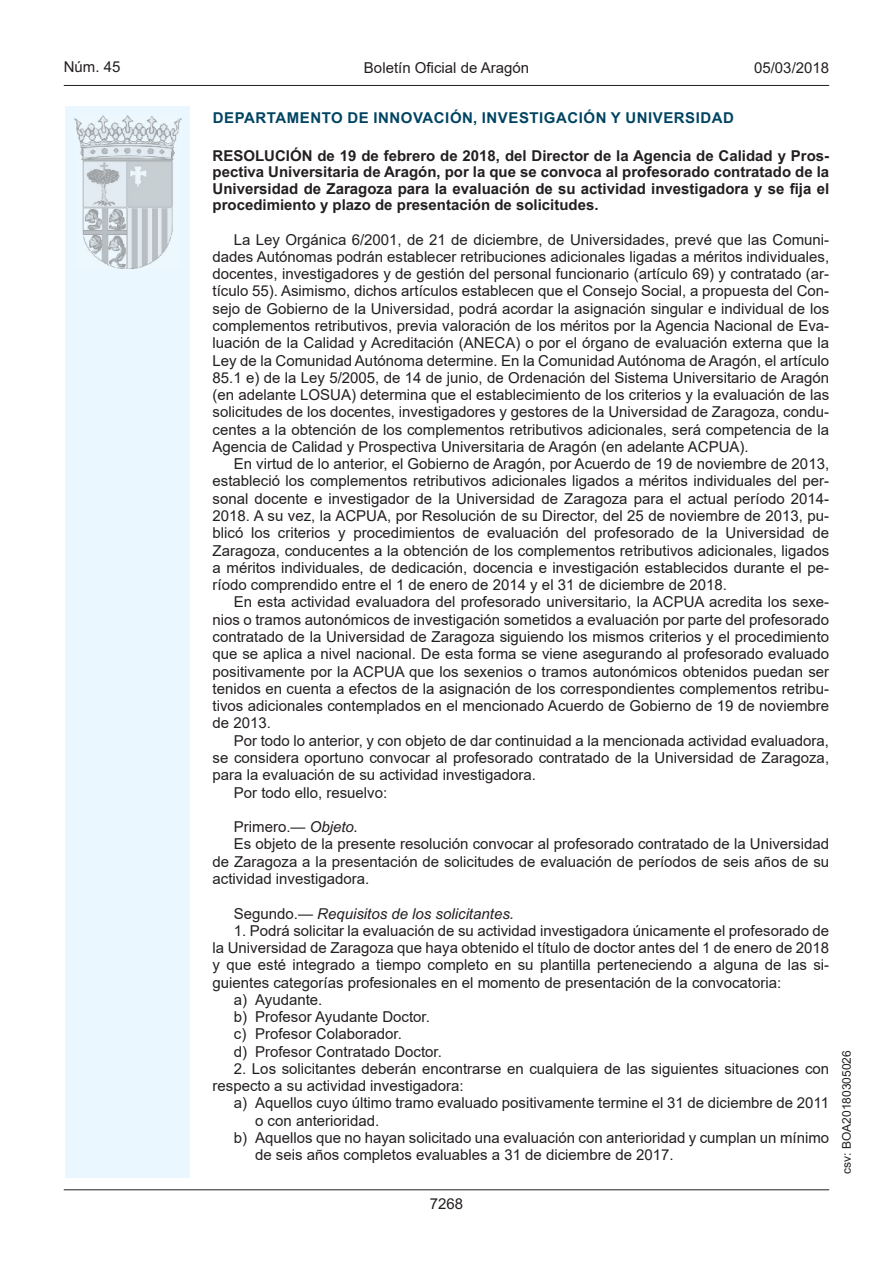
<style>
.page{position:relative;width:893px;height:1263px;background:#fff}
.page>*{position:absolute;margin:0;border:0;box-sizing:border-box;transform-origin:0 0}
.inicio_de_parrafo{font:15px/17.2px "Arial";color:#231f20;text-align:justify}
.Sangrado_01{font:15px/17.2px "Arial";color:#231f20}
.Titulo_text{font:15px/16.5px "Arial Bold MT2";color:#231f20;text-align:justify}
.emisor_text{font:15px "Arial Bold MT2";letter-spacing:.035em;color:#004462}
.inicio_de_parrafo-2{font:italic 15px "Arial";color:#231f20}
.estilo_head-c{font:15px "Arial";color:#231f20}
.estilo_head-d{font:15px "Arial MT2";color:#231f20}
.estilo_head-i{font:15px "Arial MT2";color:#231f20}
.numero_pagina{font:15px "Arial MT2";color:#231f20}
.estilo_head-i-2{font:12px "Arial MT2";color:#231f20}
.s1{font-family:"Arial";font-weight:700}
.s2{font-style:italic}
.s3{font-style:normal}
</style>
<div class="page">
<div style="left:65px;top:106px;width:125px;height:1072px;background:#ebf7fe"></div>
<img style="left:75px;top:115px;width:106px;height:153px">
<hr style="left:64px;top:85px;width:765px;height:1px;background:#231f20">
<hr style="left:64px;top:1189px;width:765px;height:1px;background:#231f20">
<p class="estilo_head-i" style="left:64px;top:57px;width:58px">Núm. 45</p>
<p class="estilo_head-c" style="left:364px;top:57px;width:167px">Boletín Oficial de Aragón</p>
<p class="estilo_head-d" style="left:754px;top:57px;width:77px">05/03/2018</p>
<p class="emisor_text" style="left:213px;top:107px;width:523px">DEPARTAMENTO DE INNOVACIÓN, INVESTIGACIÓN Y UNIVERSIDAD</p>
<p class="Titulo_text" style="left:213px;top:147px;width:618px">RESOLUCIÓN de 19 de febrero de 2018, del Director de la Agencia de Calidad y Pros&shy;pectiva Universitaria de Aragón, por la que se convoca al profesorado contratado de la <span class="s1">Universidad de Zaragoza para la evaluación de su actividad investigadora y se fija el </span>procedimiento y plazo de presentación de solicitudes.</p>
<p class="inicio_de_parrafo" style="left:213px;top:231px;width:618px;text-indent:21px">La Ley Orgánica 6/2001, de 21 de diciembre, de Universidades, prevé que las Comuni&shy;dades Autónomas podrán establecer retribuciones adicionales ligadas a méritos individuales, docentes, investigadores y de gestión del personal funcionario (artículo 69) y contratado (ar&shy;tículo 55). Asimismo, dichos artículos establecen que el Consejo Social, a propuesta del Con&shy;sejo de Gobierno de la Universidad, podrá acordar la asignación singular e individual de los complementos retributivos, previa valoración de los méritos por la Agencia Nacional de Eva&shy;luación de la Calidad y Acreditación (ANECA) o por el órgano de evaluación externa que la Ley de la Comunidad Autónoma determine. En la Comunidad Autónoma de Aragón, el artículo 85.1 e) de la Ley 5/2005, de 14 de junio, de Ordenación del Sistema Universitario de Aragón (en adelante LOSUA) determina que el establecimiento de los criterios y la evaluación de las solicitudes de los docentes, investigadores y gestores de la Universidad de Zaragoza, condu&shy;centes a la obtención de los complementos retributivos adicionales, será competencia de la Agencia de Calidad y Prospectiva Universitaria de Aragón (en adelante ACPUA).</p>
<p class="inicio_de_parrafo" style="left:213px;top:455px;width:618px;text-indent:21px">En virtud de lo anterior, el Gobierno de Aragón, por Acuerdo de 19 de noviembre de 2013, estableció los complementos retributivos adicionales ligados a méritos individuales del per&shy;sonal docente e investigador de la Universidad de Zaragoza para el actual período 2014- 2018. A su vez, la ACPUA, por Resolución de su Director, del 25 de noviembre de 2013, pu&shy;blicó los criterios y procedimientos de evaluación del profesorado de la Universidad de Zaragoza, conducentes a la obtención de los complementos retributivos adicionales, ligados a méritos individuales, de dedicación, docencia e investigación establecidos durante el pe&shy;ríodo comprendido entre el 1 de enero de 2014 y el 31 de diciembre de 2018.</p>
<p class="inicio_de_parrafo" style="left:213px;top:593px;width:618px;text-indent:21px">En esta actividad evaluadora del profesorado universitario, la ACPUA acredita los sexe&shy;nios o tramos autonómicos de investigación sometidos a evaluación por parte del profesorado contratado de la Universidad de Zaragoza siguiendo los mismos criterios y el procedimiento que se aplica a nivel nacional. De esta forma se viene asegurando al profesorado evaluado positivamente por la ACPUA que los sexenios o tramos autonómicos obtenidos puedan ser tenidos en cuenta a efectos de la asignación de los correspondientes complementos retribu&shy;tivos adicionales contemplados en el mencionado Acuerdo de Gobierno de 19 de noviembre de 2013.</p>
<p class="inicio_de_parrafo" style="left:213px;top:732px;width:618px;text-indent:21px">Por todo lo anterior, y con objeto de dar continuidad a la mencionada actividad evaluadora, se considera oportuno convocar al profesorado contratado de la Universidad de Zaragoza, para la evaluación de su actividad investigadora.</p>
<p class="inicio_de_parrafo" style="left:234px;top:783px;width:155px">Por todo ello, resuelvo:</p>
<p class="inicio_de_parrafo" style="left:234px;top:818px;width:126px">Primero.<span class="s2">— Objeto.</span></p>
<p class="inicio_de_parrafo" style="left:213px;top:835px;width:618px;text-indent:21px">Es objeto de la presente resolución convocar al profesorado contratado de la Universidad de Zaragoza a la presentación de solicitudes de evaluación de períodos de seis años de su actividad investigadora.</p>
<p class="inicio_de_parrafo-2" style="left:234px;top:903px;width:282px"><span class="s3">Segundo.</span>— Requisitos de los solicitantes.</p>
<p class="inicio_de_parrafo" style="left:213px;top:922px;width:618px;text-indent:21px">1. Podrá solicitar la evaluación de su actividad investigadora únicamente el profesorado de la Universidad de Zaragoza que haya obtenido el título de doctor antes del 1 de enero de 2018 y que esté integrado a tiempo completo en su plantilla perteneciendo a alguna de las si&shy;guientes categorías profesionales en el momento de presentación de la convocatoria:</p>
<p class="Sangrado_01" style="left:234px;top:991px;width:90px">a) Ayudante.</p>
<p class="Sangrado_01" style="left:234px;top:1008px;width:198px">b) Profesor Ayudante Doctor.</p>
<p class="Sangrado_01" style="left:234px;top:1025px;width:169px">c) Profesor Colaborador.</p>
<p class="Sangrado_01" style="left:234px;top:1042px;width:210px">d) Profesor Contratado Doctor.</p>
<p class="inicio_de_parrafo" style="left:213px;top:1060px;width:618px;text-indent:21px">2. Los solicitantes deberán encontrarse en cualquiera de las siguientes situaciones con respecto a su actividad investigadora:</p>
<p class="Sangrado_01" style="left:255px;top:1094px;width:576px;text-indent:-21px">a) Aquellos cuyo último tramo evaluado positivamente termine el 31 de diciembre de 2011 o con anterioridad.</p>
<p class="Sangrado_01" style="left:255px;top:1129px;width:575px;text-indent:-21px">b) Aquellos que no hayan solicitado una evaluación con anterioridad y cumplan un mínimo de seis años completos evaluables a 31 de diciembre de 2017.</p>
<p class="numero_pagina" style="left:430px;top:1193px;width:35px">7268</p>
<p class="estilo_head-i-2" style="left:838px;top:1174px;width:125px;rotate:-90deg">csv: BOA20180305026</p>
</div>
